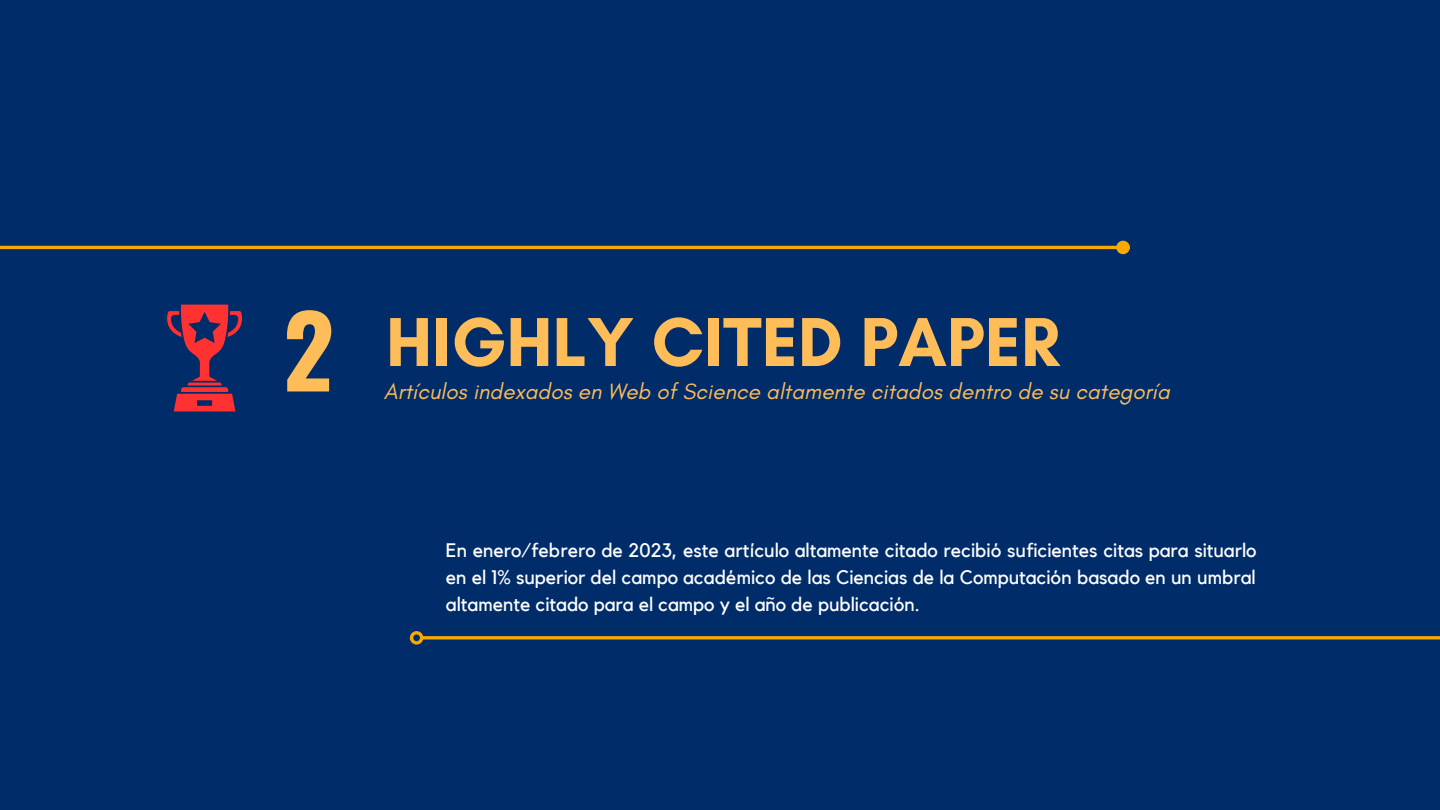
<style>
.page{position:relative;width:1440px;height:810px;background:#002d69}
.page>*{position:absolute;margin:0;border:0;box-sizing:border-box;transform-origin:0 0}
.t1{font:700 99px "Oswald";color:#ffbd59}
.t2{font:700 70.5px "Glacial Indifference";color:#ffbd59}
.t3{font:italic 22.5px "Glacial Indifference";color:#ffbd59}
.t4{font:19.5px/27px "Kollektif";color:#fff;text-align:justify}
</style>
<div class="page">
<hr style="left:0;top:246px;width:1117px;height:3px;background:#f8a900">
<div style="left:1118px;top:242px;width:10px;height:11px;background:#f8a900;border-radius:50%"></div>
<div style="left:1116px;top:241px;width:14px;height:13px;border:3px solid #f8a900;border-radius:50%"></div>
<svg style="left:423px;top:636px;width:1017px;height:4px;background:#d19510"></svg>
<div style="left:410px;top:631px;width:13px;height:14px;border:3px solid #f8a900;border-radius:50%"></div>
<svg style="left:167px;top:305px;width:76px;height:106px"></svg>
<p class="t1" style="left:283px;top:273px;width:52px">2</p>
<p class="t2" style="left:386px;top:299px;width:675px">HIGHLY CITED PAPER</p>
<p class="t3" style="left:384px;top:377px;width:787px">Artículos indexados en Web of Science altamente citados dentro de su categoría</p>
<p class="t4" style="left:446px;top:538px;width:812px">En enero/febrero de 2023, este artículo altamente citado recibió suficientes citas para situarlo en el 1% superior del campo académico de las Ciencias de la Computación basado en un umbral altamente citado para el campo y el año de publicación.</p>
</div>
